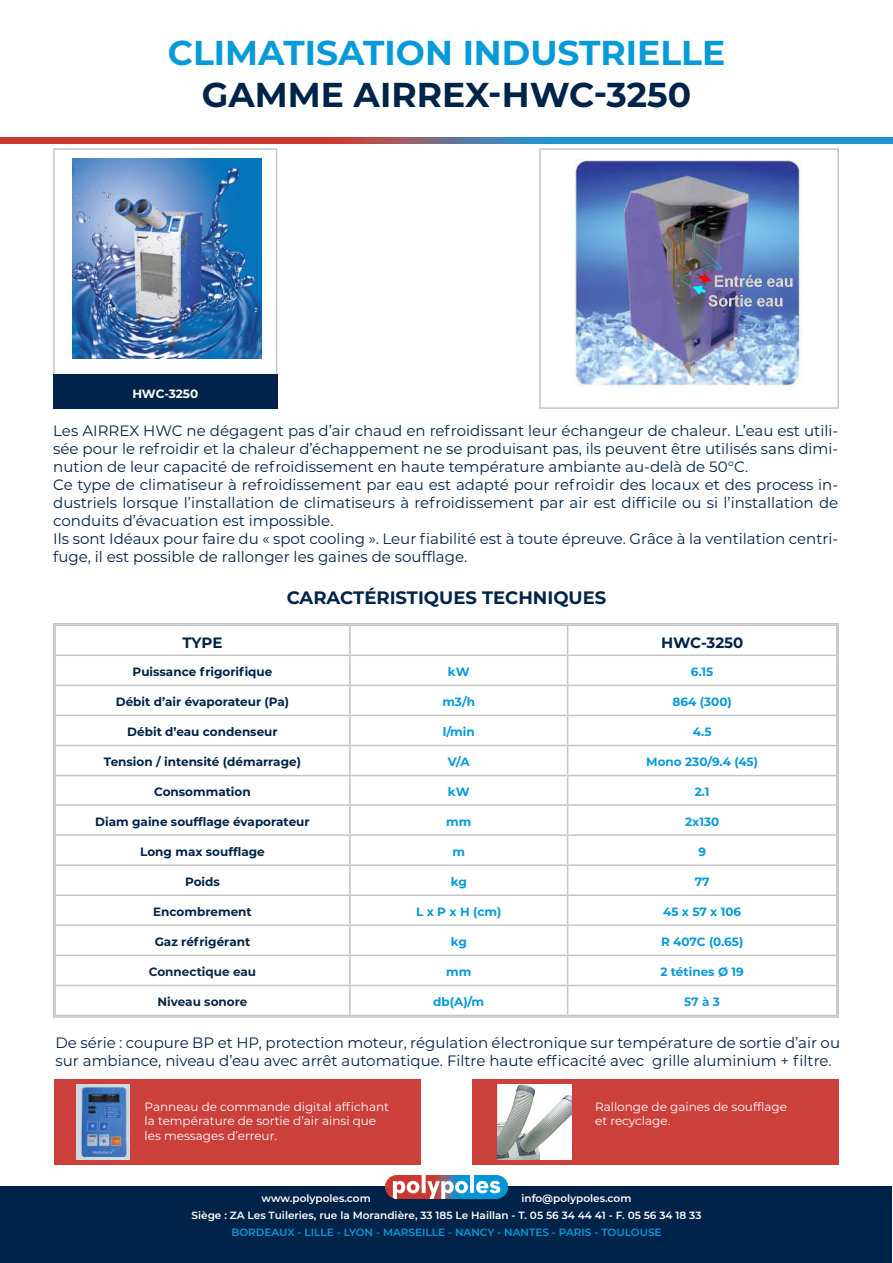
<style>
.page{position:relative;width:893px;height:1263px;background:#fff}
.page>*{position:absolute;margin:0;border:0;box-sizing:border-box;transform-origin:0 0}
.t1{font:700 34.5px "Montserrat";color:#069ad9}
.t2{font:700 34.5px "Montserrat";color:#002349}
.t3{font:700 18px "Montserrat";color:#002349}
.t4{font:15px/18px "Montserrat";color:#002349;text-align:justify}
.t5{font:700 15px "Montserrat";letter-spacing:-.005em;color:#002349}
.t6{font:700 12px "Montserrat";color:#002349}
.t7{font:12px/14.4px "Montserrat";color:#fff}
.t8{font:700 12px "Montserrat";color:#069ad9}
.t9{font:700 12px "Montserrat";color:#0c2747}
.t10{font:700 12px "Montserrat";color:#0b2746}
.t11{font:700 12px "Montserrat";letter-spacing:-.005em;color:#fff}
.t12{font:700 12px "Montserrat";color:#1a95d4}
.t13{font:600 10.5px "Montserrat";color:#fff}
.t14{font:600 10.5px "Montserrat";color:#069ad9}
</style>
<div class="page">
<img style="left:0;top:137px;width:893px;height:7px">
<div style="left:539px;top:148px;width:300px;height:261px;border:2px solid #c5c5c7"></div>
<hr style="left:349px;top:626px;width:2px;height:28px;background:#c5c5c7">
<hr style="left:54px;top:654px;width:296px;height:2px;background:#c5c5c7">
<hr style="left:350px;top:654px;width:218px;height:2px;background:#c5c5c7">
<hr style="left:349px;top:656px;width:2px;height:29px;background:#c5c5c7">
<hr style="left:568px;top:654px;width:269px;height:2px;background:#c5c5c7">
<hr style="left:54px;top:685px;width:296px;height:1px;background:#c5c5c7">
<hr style="left:350px;top:685px;width:218px;height:1px;background:#c5c5c7">
<hr style="left:349px;top:686px;width:2px;height:29px;background:#c5c5c7">
<hr style="left:568px;top:685px;width:269px;height:1px;background:#c5c5c7">
<hr style="left:54px;top:715px;width:296px;height:1px;background:#c5c5c7">
<hr style="left:350px;top:715px;width:218px;height:1px;background:#c5c5c7">
<hr style="left:349px;top:716px;width:2px;height:29px;background:#c5c5c7">
<hr style="left:568px;top:715px;width:269px;height:1px;background:#c5c5c7">
<hr style="left:54px;top:745px;width:296px;height:1px;background:#c5c5c7">
<hr style="left:350px;top:745px;width:218px;height:1px;background:#c5c5c7">
<hr style="left:349px;top:746px;width:2px;height:29px;background:#c5c5c7">
<hr style="left:568px;top:745px;width:269px;height:1px;background:#c5c5c7">
<hr style="left:54px;top:775px;width:296px;height:1px;background:#c5c5c7">
<hr style="left:350px;top:775px;width:218px;height:1px;background:#c5c5c7">
<hr style="left:349px;top:776px;width:2px;height:28px;background:#c5c5c7">
<hr style="left:568px;top:775px;width:269px;height:1px;background:#c5c5c7">
<hr style="left:54px;top:804px;width:296px;height:2px;background:#c5c5c7">
<hr style="left:350px;top:804px;width:218px;height:2px;background:#c5c5c7">
<hr style="left:349px;top:806px;width:2px;height:28px;background:#c5c5c7">
<hr style="left:568px;top:804px;width:269px;height:2px;background:#c5c5c7">
<hr style="left:54px;top:834px;width:296px;height:2px;background:#c5c5c7">
<hr style="left:350px;top:834px;width:218px;height:2px;background:#c5c5c7">
<hr style="left:349px;top:836px;width:2px;height:28px;background:#c5c5c7">
<hr style="left:568px;top:834px;width:269px;height:2px;background:#c5c5c7">
<hr style="left:54px;top:864px;width:296px;height:2px;background:#c5c5c7">
<hr style="left:350px;top:864px;width:218px;height:2px;background:#c5c5c7">
<hr style="left:349px;top:866px;width:2px;height:28px;background:#c5c5c7">
<hr style="left:568px;top:864px;width:269px;height:2px;background:#c5c5c7">
<hr style="left:54px;top:894px;width:296px;height:2px;background:#c5c5c7">
<hr style="left:350px;top:894px;width:218px;height:2px;background:#c5c5c7">
<hr style="left:349px;top:896px;width:2px;height:28px;background:#c5c5c7">
<hr style="left:568px;top:894px;width:269px;height:2px;background:#c5c5c7">
<hr style="left:54px;top:924px;width:296px;height:2px;background:#c5c5c7">
<hr style="left:350px;top:924px;width:218px;height:2px;background:#c5c5c7">
<hr style="left:349px;top:926px;width:2px;height:29px;background:#c5c5c7">
<hr style="left:568px;top:924px;width:269px;height:2px;background:#c5c5c7">
<hr style="left:54px;top:955px;width:296px;height:1px;background:#c5c5c7">
<hr style="left:350px;top:955px;width:218px;height:1px;background:#c5c5c7">
<hr style="left:349px;top:956px;width:2px;height:29px;background:#c5c5c7">
<hr style="left:568px;top:955px;width:269px;height:1px;background:#c5c5c7">
<hr style="left:54px;top:985px;width:296px;height:1px;background:#c5c5c7">
<hr style="left:350px;top:985px;width:218px;height:1px;background:#c5c5c7">
<hr style="left:349px;top:986px;width:2px;height:29px;background:#c5c5c7">
<hr style="left:568px;top:985px;width:269px;height:1px;background:#c5c5c7">
<svg style="left:567px;top:626px;width:1px;height:389px"></svg>
<div style="left:53px;top:623px;width:786px;height:395px;border:2px solid #c5c5c7"></div>
<div style="left:1px;top:1187px;width:891px;height:76px;background:#002349"></div>
<img style="left:386px;top:1176px;width:121px;height:22px">
<div style="left:54px;top:1079px;width:366px;height:85px;background:#cc403c"></div>
<div style="left:473px;top:1079px;width:366px;height:85px;background:#cc403c"></div>
<div style="left:53px;top:148px;width:224px;height:236px;border:2px solid #c5c5c7"></div>
<div style="left:53px;top:375px;width:224px;height:34px;background:#002349"></div>
<img style="left:72px;top:159px;width:189px;height:200px">
<img style="left:77px;top:1084px;width:52px;height:75px">
<img style="left:497px;top:1084px;width:75px;height:75px">
<img style="left:573px;top:159px;width:230px;height:228px">
<p class="t1" style="left:168px;top:28px;width:559px">CLIMATISATION INDUSTRIELLE</p>
<p class="t2" style="left:202px;top:70px;width:491px">GAMME AIRREX-HWC-3250</p>
<p class="t11" style="left:132px;top:385px;width:67px">HWC-3250</p>
<p class="t4" style="left:53px;top:421px;width:786px">Les AIRREX HWC ne dégagent pas d’air chaud en refroidissant leur échangeur de chaleur. L’eau est utili&shy;sée pour le refroidir et la chaleur d’échappement ne se produisant pas, ils peuvent être utilisés sans dimi&shy;nution de leur capacité de refroidissement en haute température ambiante au-delà de 50°C.</p>
<p class="t4" style="left:53px;top:475px;width:786px">Ce type de climatiseur à refroidissement par eau est adapté pour refroidir des locaux et des process in&shy;dustriels lorsque l’installation de climatiseurs à refroidissement par air est difficile ou si l’installation de conduits d’évacuation est impossible.</p>
<p class="t4" style="left:53px;top:529px;width:786px">Ils sont Idéaux pour faire du « spot cooling ». Leur fiabilité est à toute épreuve. Grâce à la ventilation centri&shy;fuge, il est possible de rallonger les gaines de soufflage.</p>
<p class="t3" style="left:287px;top:585px;width:321px">CARACTÉRISTIQUES TECHNIQUES</p>
<p class="t5" style="left:182px;top:631px;width:42px">TYPE</p>
<p class="t5" style="left:661px;top:631px;width:84px">HWC-3250</p>
<p class="t6" style="left:133px;top:663px;width:141px">Puissance frigorifique</p>
<p class="t8" style="left:448px;top:663px;width:23px">kW</p>
<p class="t8" style="left:691px;top:663px;width:24px">6.15</p>
<p class="t6" style="left:116px;top:693px;width:175px">Débit d’air évaporateur (Pa)</p>
<p class="t8" style="left:442px;top:693px;width:34px">m3/h</p>
<p class="t8" style="left:673px;top:693px;width:61px">864 (300)</p>
<p class="t6" style="left:127px;top:723px;width:152px">Débit d’eau condenseur</p>
<p class="t8" style="left:443px;top:723px;width:34px">l/min</p>
<p class="t8" style="left:693px;top:723px;width:20px">4.5</p>
<p class="t6" style="left:104px;top:753px;width:199px">Tension / intensité (démarrage)</p>
<p class="t8" style="left:448px;top:753px;width:23px">V/A</p>
<p class="t8" style="left:646px;top:753px;width:113px">Mono 230/9.4 (45)</p>
<p class="t6" style="left:154px;top:783px;width:98px">Consommation</p>
<p class="t8" style="left:448px;top:783px;width:23px">kW</p>
<p class="t8" style="left:695px;top:783px;width:16px">2.1</p>
<p class="t6" style="left:95px;top:813px;width:216px">Diam gaine soufflage évaporateur</p>
<p class="t8" style="left:446px;top:813px;width:27px">mm</p>
<p class="t8" style="left:685px;top:813px;width:36px">2x130</p>
<p class="t6" style="left:140px;top:843px;width:126px">Long max soufflage</p>
<p class="t8" style="left:452px;top:843px;width:14px">m</p>
<p class="t8" style="left:698px;top:843px;width:9px">9</p>
<p class="t6" style="left:185px;top:873px;width:36px">Poids</p>
<p class="t8" style="left:451px;top:873px;width:18px">kg</p>
<p class="t8" style="left:695px;top:873px;width:16px">77</p>
<p class="t6" style="left:153px;top:903px;width:100px">Encombrement</p>
<p class="t8" style="left:416px;top:903px;width:87px">L x P x H (cm)</p>
<p class="t8" style="left:663px;top:903px;width:80px">45 x 57 x 106</p>
<p class="t6" style="left:155px;top:933px;width:97px">Gaz réfrigérant</p>
<p class="t8" style="left:451px;top:933px;width:18px">kg</p>
<p class="t8" style="left:661px;top:933px;width:84px">R 407C (0.65)</p>
<p class="t9" style="left:149px;top:963px;width:109px">Connectique eau</p>
<p class="t8" style="left:446px;top:963px;width:27px">mm</p>
<p class="t8" style="left:660px;top:963px;width:85px">2 tétines Ø 19</p>
<p class="t10" style="left:158px;top:993px;width:91px">Niveau sonore</p>
<p class="t8" style="left:433px;top:993px;width:52px">db(A)/m</p>
<p class="t12" style="left:684px;top:993px;width:37px">57 à 3</p>
<p class="t4" style="left:56px;top:1033px;width:786px">De série : coupure BP et HP, protection moteur, régulation électronique sur température de sortie d’air ou sur ambiance, niveau d’eau avec arrêt automatique. Filtre haute efficacité avec grille aluminium + filtre.</p>
<p class="t7" style="left:145px;top:1099px;width:246px">Panneau de commande digital affichant la température de sortie d’air ainsi que les messages d’erreur.</p>
<p class="t7" style="left:595px;top:1099px;width:193px">Rallonge de gaines de soufflage et recyclage.</p>
<p class="t13" style="left:261px;top:1191px;width:111px">www.polypoles.com</p>
<p class="t13" style="left:521px;top:1191px;width:111px">info@polypoles.com</p>
<p class="t13" style="left:191px;top:1207px;width:511px">Siège : ZA Les Tuileries, rue la Morandière, 33 185 Le Haillan - T. 05 56 34 44 41 - F. 05 56 34 18 33</p>
<p class="t14" style="left:231px;top:1224px;width:432px">BORDEAUX - LILLE - LYON - MARSEILLE - NANCY - NANTES - PARIS - TOULOUSE</p>
</div>
